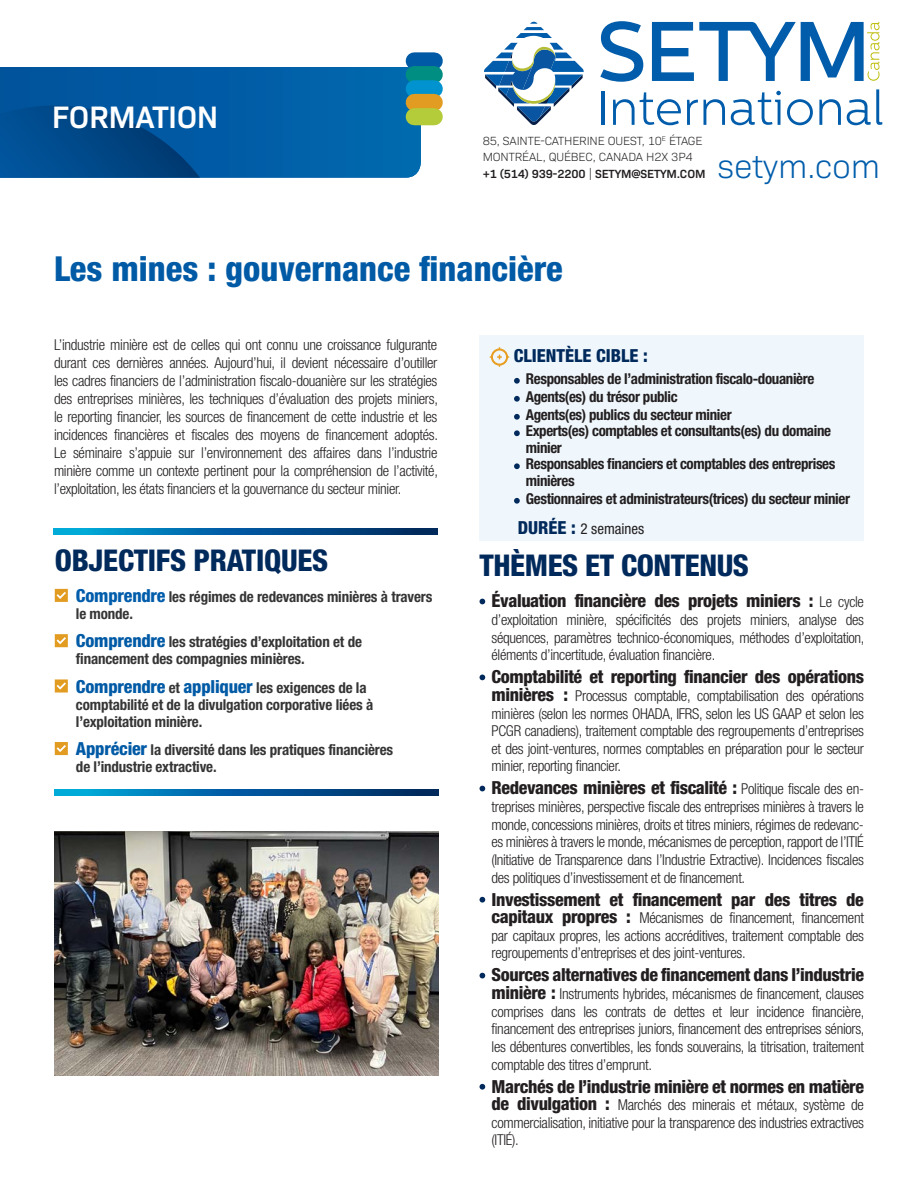
<style>
.page{position:relative;width:918px;height:1188px;background:#fff}
.page>*{position:absolute;margin:0;border:0;box-sizing:border-box;transform-origin:0 0}
.t1{font:800 condensed 34.5px "Helvetica Neue LT Std";color:#015aa5}
.t2{font:300 33.75px "Bio Sans";letter-spacing:-.01em;color:#015dab}
.t3{font:600 31.5px "Bio Sans";letter-spacing:-.015em;color:#fff}
.t4{font:800 condensed 30px "Helvetica Neue LT Std";letter-spacing:-.01em;color:#00295c}
.t5{font:800 condensed 18px "Helvetica Neue LT Std";letter-spacing:-.02em;color:#231f20}
.t6{font:800 condensed 18px "Helvetica Neue LT Std";letter-spacing:-.01em;color:#015aa5}
.t7{font:800 condensed 18px "Helvetica Neue LT Std";color:#00295c}
.Body{font:300 condensed 15px/17.7px "Helvetica Neue LT Std";letter-spacing:-.02em;color:#231f20;text-align:justify}
.t8{font:700 condensed 15px/17.2px "Helvetica Neue LT Std";letter-spacing:-.01em;color:#363536}
.t9{font:700 condensed 15px/16.5px "Helvetica Neue LT Std";letter-spacing:-.025em;color:#231f20}
.t10{font:condensed 15px "Helvetica Neue LT Std";color:#231f20}
.t11{font:300 12px/16.5px "Bio Sans";letter-spacing:-.01em;color:#231f20}
.s1{font-weight:600}
.s2{font-weight:800;font-size:18px;color:#015dab}
.s3{font-weight:800;font-size:18px;color:#015aa5}
.s4{font-weight:700;font-size:15px;color:#363536}
.s5{font-weight:800;font-size:18px;color:#00295c}
.s6{font-weight:300;font-size:15px}
.s7{font-weight:800;font-size:18px}
</style>
<div class="page">
<svg style="left:0;top:67px;width:421px;height:111px;background:#0260a6"></svg>
<svg style="left:0;top:105px;width:200px;height:73px;background:#004c8e"></svg>
<div style="left:414px;top:52px;width:20px;height:18px;background:#015aa5"></div>
<div style="left:414px;top:66px;width:20px;height:17px;background:#008d82"></div>
<div style="left:414px;top:80px;width:20px;height:17px;background:#0093d0"></div>
<div style="left:414px;top:94px;width:20px;height:17px;background:#e29c22"></div>
<div style="left:414px;top:108px;width:20px;height:17px;background:#b4cc3a"></div>
<svg style="left:484px;top:21px;width:100px;height:104px"></svg>
<svg style="left:600px;top:21px;width:43px;height:61px"></svg>
<hr style="left:601px;top:91px;width:3px;height:34px;background:#015dab">
<svg style="left:613px;top:92px;width:68px;height:33px"></svg>
<svg style="left:687px;top:100px;width:11px;height:25px"></svg>
<svg style="left:704px;top:99px;width:21px;height:26px"></svg>
<svg style="left:731px;top:91px;width:50px;height:34px"></svg>
<svg style="left:787px;top:99px;width:26px;height:26px"></svg>
<svg style="left:819px;top:99px;width:22px;height:26px"></svg>
<svg style="left:847px;top:89px;width:35px;height:36px"></svg>
<svg style="left:652px;top:22px;width:228px;height:59px"></svg>
<div style="left:480px;top:335px;width:384px;height:206px;background:#eff7fc"></div>
<svg style="left:53px;top:529px;width:384px;height:6px;background:#00619d"></svg>
<svg style="left:480px;top:599px;width:5px;height:5px"></svg>
<svg style="left:480px;top:675px;width:5px;height:5px"></svg>
<svg style="left:480px;top:786px;width:5px;height:5px"></svg>
<svg style="left:480px;top:897px;width:5px;height:6px"></svg>
<svg style="left:480px;top:973px;width:5px;height:5px"></svg>
<svg style="left:480px;top:1084px;width:5px;height:6px"></svg>
<div style="left:491px;top:348px;width:17px;height:18px;border:2px solid #e89e21;border-radius:50%"></div>
<svg style="left:490px;top:355px;width:19px;height:4px"></svg>
<svg style="left:514px;top:378px;width:6px;height:6px"></svg>
<svg style="left:514px;top:396px;width:6px;height:6px"></svg>
<svg style="left:514px;top:414px;width:6px;height:6px"></svg>
<svg style="left:514px;top:430px;width:6px;height:6px"></svg>
<svg style="left:514px;top:463px;width:6px;height:6px"></svg>
<svg style="left:514px;top:498px;width:6px;height:6px"></svg>
<img style="left:55px;top:832px;width:383px;height:243px">
<svg style="left:55px;top:589px;width:13px;height:13px"></svg>
<svg style="left:55px;top:634px;width:13px;height:13px"></svg>
<svg style="left:55px;top:679px;width:13px;height:14px"></svg>
<svg style="left:55px;top:742px;width:13px;height:13px"></svg>
<svg style="left:55px;top:789px;width:384px;height:6px;background:#00619d"></svg>
<h3 class="t3" style="left:52px;top:94px;width:168px">FORMATION</h3>
<p class="t11" style="left:483px;top:131px;width:224px">85, SAINTE-CATHERINE OUEST, 10<sup>E</sup> ÉTAGE<br>MONTRÉAL, QUÉBEC, CANADA H2X 3P4 <span class="s1">+1 (514) 939-2200</span> | <span class="s1">SETYM@SETYM.COM</span></p>
<h2 class="t2" style="left:718px;top:142px;width:164px">setym.com</h2>
<p class="t1" style="left:54px;top:247px;width:510px">Les mines : gouvernance financière</p>
<p class="Body" style="left:54px;top:336px;width:385px">L’industrie minière est de celles qui ont connu une croissance fulgurante durant ces dernières années. Aujourd’hui, il devient nécessaire d’outiller les cadres financiers de l’administration fiscalo-douanière sur les stratégies des entreprises minières, les techniques d’évaluation des projets miniers, le reporting financier, les sources de financement de cette industrie et les incidences financières et fiscales des moyens de financement adoptés.<br>Le séminaire s’appuie sur l’environnement des affaires dans l’industrie minière comme un contexte pertinent pour la compréhension de l’activité, l’exploitation, les états financiers et la gouvernance du secteur minier.</p>
<p class="t4" style="left:55px;top:542px;width:275px">OBJECTIFS PRATIQUES</p>
<p class="t8" style="left:76px;top:588px;width:358px"><span class="s2">Comprendre</span> les régimes de redevances minières à travers le monde.</p>
<p class="t8" style="left:76px;top:633px;width:288px"><span class="s3">Comprendre</span> les stratégies d’exploitation et de financement des compagnies minières.</p>
<p class="t6" style="left:76px;top:675px;width:292px">Comprendre <span class="s4">et</span> appliquer <span class="s4">les exigences de la</span></p>
<p class="t8" style="left:76px;top:696px;width:299px">comptabilité et de la divulgation corporative liées à l’exploitation minière.</p>
<p class="t8" style="left:76px;top:741px;width:319px"><span class="s3">Apprécier</span> la diversité dans les pratiques financières de l’industrie extractive.</p>
<p class="t7" style="left:514px;top:345px;width:136px">CLIENTÈLE CIBLE :</p>
<p class="t9" style="left:526px;top:370px;width:290px">Responsables de l’administration fiscalo-douanière</p>
<p class="t9" style="left:526px;top:388px;width:153px">Agents(es) du trésor public</p>
<p class="t9" style="left:526px;top:406px;width:207px">Agents(es) publics du secteur minier</p>
<p class="t9" style="left:526px;top:422px;width:307px">Experts(es) comptables et consultants(es) du domaine minier</p>
<p class="t9" style="left:526px;top:455px;width:311px">Responsables financiers et comptables des entreprises minières</p>
<p class="t9" style="left:526px;top:490px;width:326px">Gestionnaires et administrateurs(trices) du secteur minier</p>
<p class="t10" style="left:518px;top:520px;width:128px"><span class="s5">DURÉE :</span> 2 semaines</p>
<p class="t4" style="left:480px;top:547px;width:271px">THÈMES ET CONTENUS</p>
<p class="t5" style="left:492px;top:590px;width:374px">Évaluation financière des projets miniers : <span class="s6">Le cycle</span></p>
<p class="Body" style="left:492px;top:611px;width:375px">d’exploitation minière, spécificités des projets miniers, analyse des séquences, paramètres technico-économiques, méthodes d’exploitation, éléments d’incertitude, évaluation financière.</p>
<p class="t5" style="left:492px;top:666px;width:374px">Comptabilité et reporting financier des opérations</p>
<p class="Body" style="left:492px;top:687px;width:374px"><span class="s7">minières :</span> Processus comptable, comptabilisation des opérations minières (selon les normes OHADA, IFRS, selon les US GAAP et selon les PCGR canadiens), traitement comptable des regroupements d’entreprises et des joint-ventures, normes comptables en préparation pour le secteur minier, reporting financier.</p>
<p class="t5" style="left:492px;top:777px;width:374px">Redevances minières et fiscalité : <span class="s6">Politique fiscale des en-</span></p>
<p class="Body" style="left:492px;top:798px;width:374px">treprises minières, perspective fiscale des entreprises minières à travers le monde, concessions minières, droits et titres miniers, régimes de redevanc&shy;es minières à travers le monde, mécanismes de perception, rapport de l’ITIÉ (Initiative de Transparence dans l’Industrie Extractive). Incidences fiscales des politiques d’investissement et de financement.</p>
<p class="t5" style="left:492px;top:888px;width:374px">Investissement et financement par des titres de</p>
<p class="Body" style="left:492px;top:909px;width:374px"><span class="s7">capitaux propres :</span> Mécanismes de financement, financement par capitaux propres, les actions accréditives, traitement comptable des regroupements d’entreprises et des joint-ventures.</p>
<p class="t5" style="left:492px;top:964px;width:374px">Sources alternatives de financement dans l’industrie</p>
<p class="Body" style="left:492px;top:985px;width:375px"><span class="s7">minière :</span> Instruments hybrides, mécanismes de financement, clauses comprises dans les contrats de dettes et leur incidence financière, financement des entreprises juniors, financement des entreprises séniors, les débentures convertibles, les fonds souverains, la titrisation, traitement comptable des titres d’emprunt.</p>
<p class="t5" style="left:492px;top:1075px;width:374px">Marchés de l’industrie minière et normes en matière</p>
<p class="Body" style="left:492px;top:1096px;width:374px"><span class="s7">de divulgation :</span> Marchés des minerais et métaux, système de commercialisation, initiative pour la transparence des industries extractives (ITIÉ).</p>
</div>
